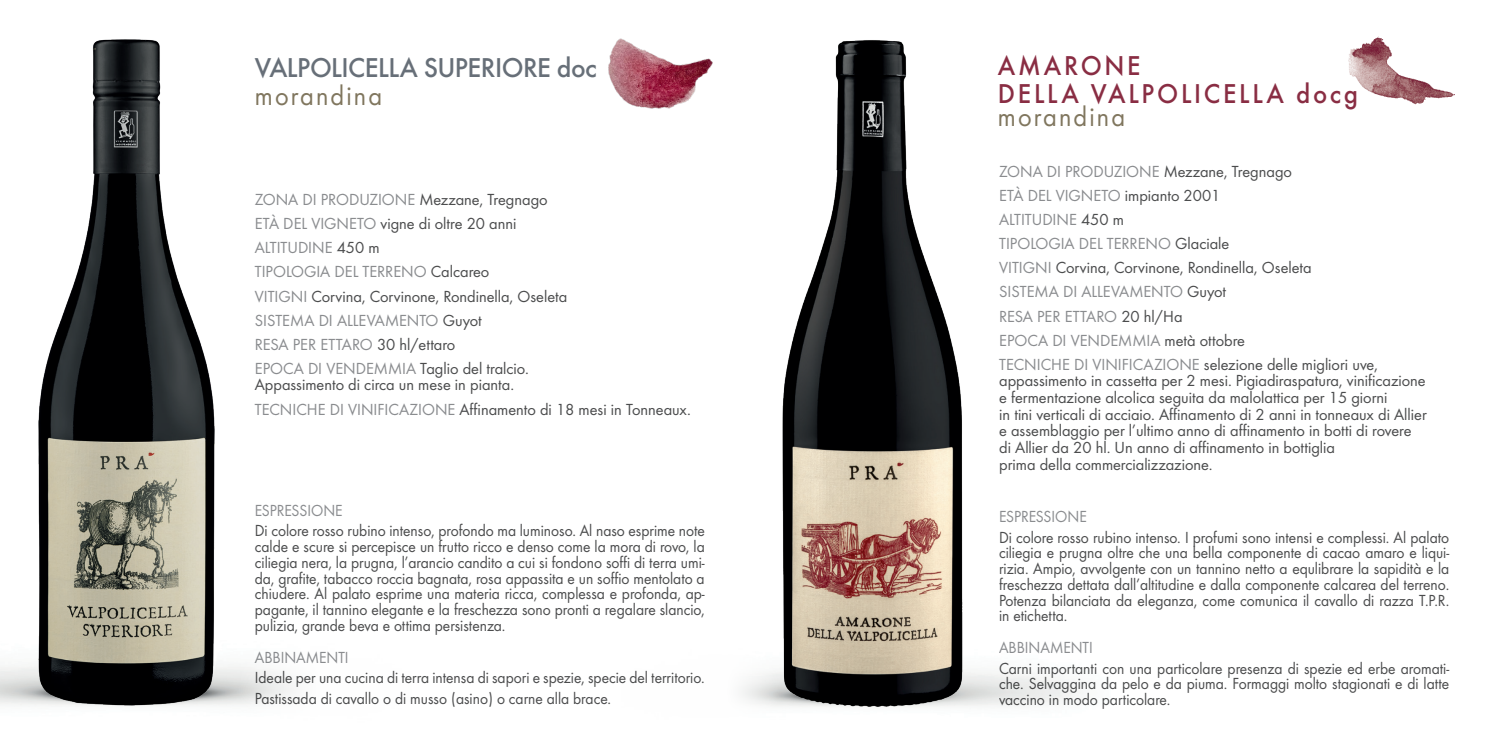
<style>
.page{position:relative;width:1489px;height:745px;background:#fff}
.page>*{position:absolute;margin:0;border:0;box-sizing:border-box;transform-origin:0 0}
.t1{font:500 28.18px "Futura";letter-spacing:.1em;color:#892d43;scale:.95 1}
.t2{font:500 28.18px "Futura";letter-spacing:-.02em;color:#676f78}
.t3{font:28.18px "Futura Boo";letter-spacing:.08em;color:#80765e;scale:.95 1}
.t4{font:16.62px/15.8px "Futura Boo";color:#4b4c4d;text-align:justify;scale:.95 1}
.t5{font:16.62px/16.6px "Futura Boo";color:#4b4c4d}
.t6{font:16.62px "Futura Boo";color:#8a8c8f}
.t7{font:16.62px "Futura Boo";color:#8a8c8f;scale:.95 1}
.s1{color:#4b4c4d}
.s2{color:#8a8c8f}
</style>
<div class="page">
<img style="left:608px;top:38px;width:105px;height:71px">
<img style="left:1348px;top:36px;width:107px;height:69px">
<img style="left:32px;top:39px;width:191px;height:674px">
<img style="left:778px;top:40px;width:186px;height:669px">
<p class="t2" style="left:255px;top:46px;width:343px">VALPOLICELLA SUPERIORE doc</p>
<p class="t3" style="left:255px;top:78px;width:135px">morandina</p>
<p class="t6" style="left:255px;top:189px;width:294px">ZONA DI PRODUZIONE <span class="s1">Mezzane, Tregnago</span></p>
<p class="t5" style="left:255px;top:215px;width:263px"><span class="s2">ETÀ DEL VIGNETO</span> vigne di oltre 20 anni</p>
<p class="t6" style="left:255px;top:238px;width:126px">ALTITUDINE <span class="s1">450 m</span></p>
<p class="t6" style="left:255px;top:262px;width:236px">TIPOLOGIA DEL TERRENO <span class="s1">Calcareo</span></p>
<p class="t5" style="left:255px;top:287px;width:314px"><span class="s2">VITIGNI</span> Corvina, Corvinone, Rondinella, Oseleta</p>
<p class="t6" style="left:255px;top:310px;width:228px">SISTEMA DI ALLEVAMENTO <span class="s1">Guyot</span></p>
<p class="t6" style="left:255px;top:334px;width:202px">RESA PER ETTARO <span class="s1">30 hl/ettaro</span></p>
<p class="t5" style="left:255px;top:359px;width:275px"><span class="s2">EPOCA DI VENDEMMIA</span> Taglio del tralcio.<br>Appassimento di circa un mese in pianta.</p>
<p class="t5" style="left:255px;top:400px;width:437px"><span class="s2">TECNICHE DI VINIFICAZIONE</span> Affinamento di 18 mesi in Tonneaux.</p>
<p class="t7" style="left:255px;top:500px;width:94px">ESPRESSIONE</p>
<p class="t4" style="left:255px;top:522px;width:475px">Di colore rosso rubino intenso, profondo ma luminoso. Al naso esprime note calde e scure si percepisce un frutto ricco e denso come la mora di rovo, la ciliegia nera, la prugna, l’arancio candito a cui si fondono soffi di terra umi&shy;da, grafite, tabacco roccia bagnata, rosa appassita e un soffio mentolato a chiudere. Al palato esprime una materia ricca, complessa e profonda, ap&shy;pagante, il tannino elegante e la freschezza sono pronti a regalare slancio, pulizia, grande beva e ottima persistenza.</p>
<p class="t7" style="left:255px;top:646px;width:100px">ABBINAMENTI</p>
<p class="t4" style="left:255px;top:666px;width:475px;line-height:20.7px">Ideale per una cucina di terra intensa di sapori e spezie, specie del territorio.<br>Pastissada di cavallo o di musso (asino) o carne alla brace.</p>
<p class="t1" style="left:997px;top:45px;width:152px">AMARONE</p>
<p class="t1" style="left:997px;top:72px;width:380px">DELLA VALPOLICELLA docg</p>
<p class="t3" style="left:997px;top:100px;width:135px">morandina</p>
<p class="t6" style="left:999px;top:161px;width:294px">ZONA DI PRODUZIONE <span class="s1">Mezzane, Tregnago</span></p>
<p class="t6" style="left:999px;top:185px;width:223px">ETÀ DEL VIGNETO <span class="s1">impianto 2001</span></p>
<p class="t6" style="left:999px;top:209px;width:126px">ALTITUDINE <span class="s1">450 m</span></p>
<p class="t6" style="left:999px;top:234px;width:232px">TIPOLOGIA DEL TERRENO <span class="s1">Glaciale</span></p>
<p class="t5" style="left:999px;top:259px;width:314px"><span class="s2">VITIGNI</span> Corvina, Corvinone, Rondinella, Oseleta</p>
<p class="t6" style="left:999px;top:282px;width:228px">SISTEMA DI ALLEVAMENTO <span class="s1">Guyot</span></p>
<p class="t6" style="left:999px;top:306px;width:185px">RESA PER ETTARO <span class="s1">20 hl/Ha</span></p>
<p class="t6" style="left:999px;top:330px;width:247px">EPOCA DI VENDEMMIA <span class="s1">metà ottobre</span></p>
<p class="t5" style="left:999px;top:355px;width:429px"><span class="s2">TECNICHE DI VINIFICAZIONE</span> selezione delle migliori uve, appassimento in cassetta per 2 mesi. Pigiadiraspatura, vinificazione e fermentazione alcolica seguita da malolattica per 15 giorni<br>in tini verticali di acciaio. Affinamento di 2 anni in tonneaux di Allier e assemblaggio per l’ultimo anno di affinamento in botti di rovere di Allier da 20 hl. Un anno di affinamento in bottiglia<br>prima della commercializzazione.</p>
<p class="t7" style="left:998px;top:506px;width:94px">ESPRESSIONE</p>
<p class="t4" style="left:998px;top:528px;width:475px">Di colore rosso rubino intenso. I profumi sono intensi e complessi. Al palato ciliegia e prugna oltre che una bella componente di cacao amaro e liqui&shy;rizia. Ampio, avvolgente con un tannino netto a equlibrare la sapidità e la freschezza dettata dall’altitudine e dalla componente calcarea del terreno.<br>Potenza bilanciata da eleganza, come comunica il cavallo di razza T.P.R. in etichetta.</p>
<p class="t7" style="left:998px;top:637px;width:100px">ABBINAMENTI</p>
<p class="t4" style="left:998px;top:659px;width:475px">Carni importanti con una particolare presenza di spezie ed erbe aromati&shy;che. Selvaggina da pelo e da piuma. Formaggi molto stagionati e di latte vaccino in modo particolare.</p>
</div>
